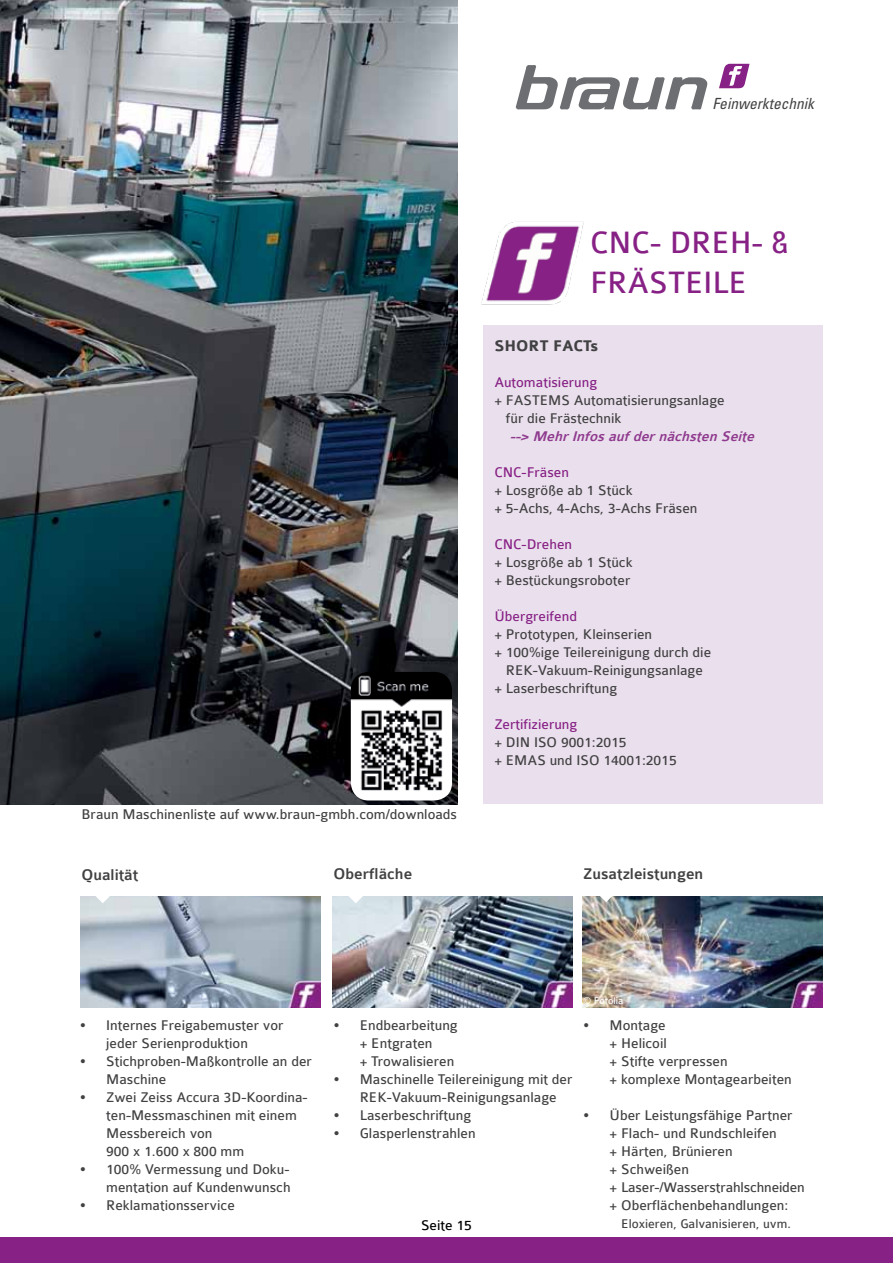
<style>
.page{position:relative;width:893px;height:1263px;background:#fff}
.page>*{position:absolute;margin:0;border:0;box-sizing:border-box;transform-origin:0 0}
.t1{font:33px/39.6px "Colaborate";color:#872185}
.t2{font:500 16.5px "Colaborate";color:#414042}
.t3{font:700 16.5px "Colaborate";color:#414042}
.t4{font:italic condensed 15.3px "Univers LT Std";color:#414042}
.t5{font:15px/18px "Colaborate";color:#414042}
.t6{font:15px "Colaborate";color:#872185}
.t7{font:italic 500 15px "Colaborate";color:#8f398e}
.t8{font:15px "Colaborate";color:#000}
.t9{font:13.5px "Colaborate";color:#414042}
.t10{font:10.5px "Colaborate";color:#fff}
</style>
<div class="page">
<img style="left:0;top:0;width:457px;height:805px">
<div style="left:0;top:1237px;width:893px;height:26px;background:#872185"></div>
<div style="left:484px;top:325px;width:339px;height:479px;background:#eae0ed"></div>
<svg style="left:516px;top:65px;width:191px;height:45px"></svg>
<svg style="left:719px;top:64px;width:30px;height:24px"></svg>
<img style="left:481px;top:222px;width:103px;height:83px">
<img style="left:351px;top:672px;width:101px;height:128px">
<img style="left:80px;top:896px;width:240px;height:112px">
<svg style="left:95px;top:896px;width:15px;height:7px"></svg>
<img style="left:333px;top:896px;width:239px;height:112px">
<img style="left:582px;top:896px;width:240px;height:112px">
<svg style="left:348px;top:896px;width:15px;height:7px"></svg>
<svg style="left:599px;top:896px;width:15px;height:6px"></svg>
<p class="t4" style="left:712px;top:94px;width:103px">Feinwerktechnik</p>
<h1 class="t1" style="left:590px;top:224px;width:200px">CNC- DREH- &amp;<br>FRÄSTEILE</h1>
<p class="t5" style="left:82px;top:805px;width:377px">Braun Maschinenliste auf www.braun-gmbh.com/downloads</p>
<p class="t3" style="left:494px;top:337px;width:106px">SHORT FACTs</p>
<p class="t6" style="left:494px;top:374px;width:104px">Automatisierung</p>
<p class="t5" style="left:506px;top:391px;width:220px;text-indent:-12px">+ FASTEMS Automatisierungsanlage für die Frästechnik</p>
<p class="t7" style="left:510px;top:428px;width:250px">--&gt; MehrInfosaufdernächstenSeite</p>
<p class="t6" style="left:494px;top:464px;width:76px">CNC-Fräsen</p>
<p class="t5" style="left:494px;top:481px;width:205px">+ Losgröße ab 1 Stück<br>+ 5-Achs, 4-Achs, 3-Achs Fräsen</p>
<p class="t6" style="left:494px;top:536px;width:79px">CNC-Drehen</p>
<p class="t5" style="left:494px;top:553px;width:140px">+ Losgröße ab 1 Stück + Bestückungsroboter</p>
<p class="t6" style="left:494px;top:608px;width:84px">Übergreifend</p>
<p class="t5" style="left:494px;top:625px;width:159px">+ Prototypen, Kleinserien</p>
<p class="t5" style="left:494px;top:643px;width:218px">+ 100%ige Teilereinigung durch die</p>
<p class="t5" style="left:506px;top:661px;width:198px">REK-Vakuum-Reinigungsanlage</p>
<p class="t5" style="left:494px;top:679px;width:124px">+ Laserbeschriftung</p>
<p class="t6" style="left:494px;top:716px;width:85px">Zertifizierung</p>
<p class="t5" style="left:494px;top:733px;width:184px">+ DIN ISO 9001:2015<br>+ EMAS und ISO 14001:2015</p>
<p class="t2" style="left:81px;top:866px;width:58px">Qualität</p>
<p class="t2" style="left:333px;top:866px;width:80px">Oberfläche</p>
<p class="t2" style="left:583px;top:865px;width:122px">Zusatzleistungen</p>
<p class="t5" style="left:79px;top:1017px;width:206px;text-align:center">• Internes Freigabemuster vor jeder Serienproduktion</p>
<p class="t5" style="left:106px;top:1053px;width:207px;text-indent:-27px">• Stichproben-Maßkontrolle an der<br>Maschine</p>
<p class="t5" style="left:106px;top:1089px;width:203px;text-indent:-27px">• Zwei Zeiss Accura 3D-Koordina&shy;ten-Messmaschinen mit einem<br>Messbereich von<br>900 x 1.600 x 800 mm</p>
<p class="t5" style="left:79px;top:1161px;width:213px;text-align:right">• 100% Vermessung und Doku&shy;mentation auf Kundenwunsch</p>
<p class="t5" style="left:79px;top:1197px;width:157px">• Reklamationsservice</p>
<p class="t5" style="left:360px;top:1017px;width:100px;text-indent:-27px">• Endbearbeitung + Entgraten<br>+ Trowalisieren</p>
<p class="t5" style="left:360px;top:1071px;width:214px;text-indent:-27px">• Maschinelle Teilereinigung mit der<br>REK-Vakuum-Reinigungsanlage</p>
<p class="t5" style="left:333px;top:1107px;width:140px">• Laserbeschriftung</p>
<p class="t5" style="left:333px;top:1125px;width:144px">• Glasperlenstrahlen</p>
<p class="t8" style="left:421px;top:1218px;width:52px">Seite 15</p>
<p class="t10" style="left:584px;top:995px;width:41px">© Fotolia</p>
<p class="t5" style="left:610px;top:1017px;width:184px;text-indent:-27px">• Montage<br>+ Helicoil<br>+ Stifte verpressen<br>+ komplexe Montagearbeiten</p>
<p class="t5" style="left:610px;top:1107px;width:197px;text-indent:-27px">• Über Leistungsfähige Partner<br>+ Flach- und Rundschleifen<br>+ Härten, Brünieren<br>+ Schweißen<br>+ Laser-/Wasserstrahlschneiden + Oberflächenbehandlungen:</p>
<p class="t9" style="left:621px;top:1217px;width:171px">Eloxieren, Galvanisieren, uvm.</p>
</div>
